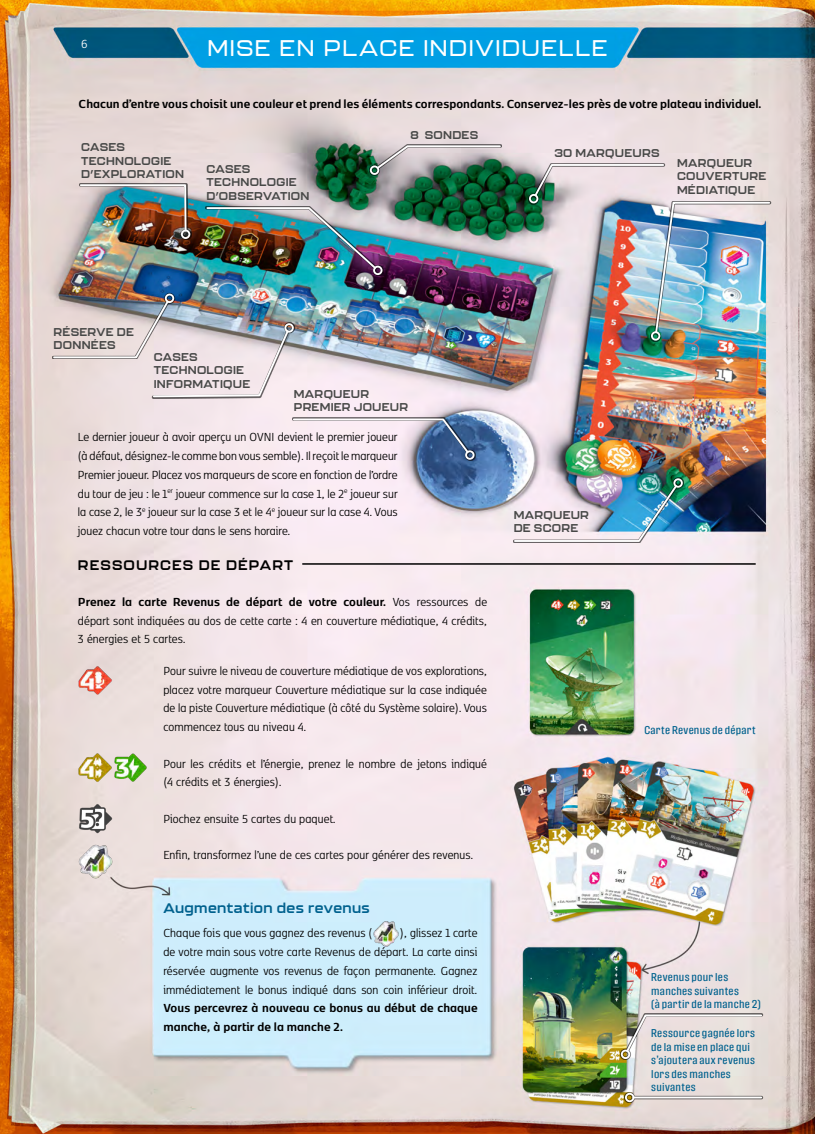
<style>
.page{position:relative;width:815px;height:1134px;background:#fff}
.page>*{position:absolute;margin:0;border:0;box-sizing:border-box;transform-origin:0 0}
.t1{font:500 22.5px "Kallisto";letter-spacing:.07em;color:#fff}
.text_basic_Kobenhavn_12_17{font:13.75px/18.8px "Kobenhavn CS";letter-spacing:.01em;color:#000;text-align:justify}
.text_basic_Kobenhavn_12_17-2{font:700 13.75px "Kobenhavn CS";letter-spacing:.005em;color:#000}
.t2{font:700 13.75px "Kallisto";letter-spacing:.03em;color:#00618e}
.H2_indent_3_mm{font:700 13.75px "Kallisto";letter-spacing:.08em;color:#000}
.t3{font:13.75px "Kobenhavn CS";color:#fff}
.caption_title{font:700 11.25px/13.5px "Kallisto";letter-spacing:.02em;color:#474847}
.caption_text_10_pt{font:11.25px/13.5px "Protipo Compact";letter-spacing:.025em;color:#00618e}
.s1{font-weight:700}
</style>
<div class="page">
<img style="left:0;top:0;width:815px;height:1134px">
<hr style="left:302px;top:563px;width:454px;height:2px;background:#000">
<div style="left:620px;top:1013px;width:143px;height:47px;background:#000;opacity:.6"></div>
<svg style="left:625px;top:1013px;width:138px;height:40px;background:#ddd5d0"></svg>
<div style="left:621px;top:1050px;width:9px;height:9px;border:2px solid #fff;border-radius:50%"></div>
<div style="left:624px;top:1092px;width:139px;height:11px;background:#000;opacity:.6"></div>
<hr style="left:633px;top:1096px;width:128px;height:2px;background:#fff">
<div style="left:625px;top:1093px;width:9px;height:9px;border:2px solid #fff;border-radius:50%"></div>
<div style="left:52px;top:293px;width:123px;height:66px;background:#000;opacity:.6"></div>
<div style="left:165px;top:294px;width:9px;height:9px;border:2px solid #fff;border-radius:50%"></div>
<div style="left:152px;top:322px;width:143px;height:76px;background:#000;opacity:.6"></div>
<img style="left:52px;top:299px;width:238px;height:99px">
<div style="left:284px;top:323px;width:10px;height:10px;border:2px solid #fff;border-radius:50%"></div>
<div style="left:79px;top:183px;width:112px;height:57px;background:#000;opacity:.6"></div>
<img style="left:79px;top:183px;width:108px;height:49px">
<div style="left:181px;top:230px;width:9px;height:9px;border:2px solid #fff;border-radius:50%"></div>
<div style="left:205px;top:206px;width:178px;height:70px;background:#000;opacity:.6"></div>
<img style="left:206px;top:206px;width:172px;height:64px">
<div style="left:373px;top:266px;width:9px;height:9px;border:2px solid #fff;border-radius:50%"></div>
<div style="left:369px;top:144px;width:133px;height:32px;background:#000;opacity:.6"></div>
<svg style="left:375px;top:144px;width:127px;height:27px;background:#adafad"></svg>
<div style="left:370px;top:165px;width:9px;height:10px;border:2px solid #fff;border-radius:50%"></div>
<div style="left:528px;top:163px;width:137px;height:41px;background:#000;opacity:.6"></div>
<div style="left:529px;top:194px;width:9px;height:9px;border:2px solid #fff;border-radius:50%"></div>
<div style="left:292px;top:417px;width:184px;height:44px;background:#000;opacity:.6"></div>
<svg style="left:292px;top:418px;width:178px;height:37px;background:#c4c3d4"></svg>
<div style="left:465px;top:450px;width:10px;height:10px;border:2px solid #fff;border-radius:50%"></div>
<div style="left:650px;top:201px;width:121px;height:141px;background:#000;opacity:.6"></div>
<img style="left:533px;top:163px;width:238px;height:171px">
<div style="left:651px;top:331px;width:9px;height:10px;border:2px solid #fff;border-radius:50%"></div>
<div style="left:513px;top:477px;width:171px;height:66px;background:#000;opacity:.6"></div>
<img style="left:513px;top:483px;width:166px;height:60px">
<div style="left:673px;top:478px;width:10px;height:10px;border:2px solid #fff;border-radius:50%"></div>
<img style="left:78px;top:665px;width:35px;height:31px">
<img style="left:78px;top:752px;width:71px;height:32px">
<img style="left:78px;top:802px;width:35px;height:32px">
<img style="left:78px;top:844px;width:35px;height:35px">
<img style="left:372px;top:921px;width:28px;height:26px">
<p class="t3" style="left:81px;top:35px;width:8px">6</p>
<h1 class="t1" style="left:207px;top:34px;width:402px">MISE EN PLACE INDIVIDUELLE</h1>
<p class="text_basic_Kobenhavn_12_17-2" style="left:79px;top:94px;width:685px">Chacun d’entre vous choisit une couleur et prend les éléments correspondants. Conservez-les près de votre plateau individuel.</p>
<p class="caption_title" style="left:81px;top:140px;width:104px">CASES<br>TECHNOLOGIE<br>D’EXPLORATION</p>
<p class="caption_title" style="left:206px;top:162px;width:105px">CASES<br>TECHNOLOGIE<br>D’OBSERVATION</p>
<p class="caption_title" style="left:410px;top:127px;width:69px">8 SONDES</p>
<p class="caption_title" style="left:554px;top:146px;width:107px">30 MARQUEURS</p>
<p class="caption_title" style="left:677px;top:156px;width:91px">MARQUEUR<br>COUVERTURE<br>MÉDIATIQUE</p>
<p class="caption_title" style="left:54px;top:325px;width:82px">RÉSERVE DE<br>DONNÉES</p>
<p class="caption_title" style="left:154px;top:350px;width:98px">CASES<br>TECHNOLOGIE<br>INFORMATIQUE</p>
<p class="caption_title" style="left:294px;top:387px;width:116px">MARQUEUR<br>PREMIER JOUEUR</p>
<p class="text_basic_Kobenhavn_12_17" style="left:78px;top:427px;width:321px">Le dernier joueur à avoir aperçu un OVNI devient le premier joueur (à défaut, désignez-le comme bon vous semble). Il reçoit le marqueur Premier joueur. Placez vos marqueurs de score en fonction de l’ordre du tour de jeu : le 1<sup>er</sup> joueur commence sur la case 1, le 2<sup>e</sup> joueur sur la case 2, le 3<sup>e</sup> joueur sur la case 3 et le 4<sup>e</sup> joueur sur la case 4. Vous jouez chacun votre tour dans le sens horaire.</p>
<p class="H2_indent_3_mm" style="left:78px;top:556px;width:217px">RESSOURCES DE DÉPART</p>
<p class="text_basic_Kobenhavn_12_17" style="left:78px;top:591px;width:411px"><span class="s1">Prenez la carte Revenus de départ de votre couleur.</span> Vos ressources de départ sont indiquées au dos de cette carte : 4 en couverture médiatique, 4 crédits, 3 énergies et 5 cartes.</p>
<p class="text_basic_Kobenhavn_12_17" style="left:163px;top:660px;width:325px">Pour suivre le niveau de couverture médiatique de vos explorations, placez votre marqueur Couverture médiatique sur la case indiquée de la piste Couverture médiatique (à côté du Système solaire). Vous commencez tous au niveau 4.</p>
<p class="text_basic_Kobenhavn_12_17" style="left:163px;top:753px;width:325px">Pour les crédits et l’énergie, prenez le nombre de jetons indiqué (4 crédits et 3 énergies).</p>
<p class="text_basic_Kobenhavn_12_17" style="left:163px;top:808px;width:174px">Piochez ensuite 5 cartes du paquet.</p>
<p class="text_basic_Kobenhavn_12_17" style="left:163px;top:845px;width:311px">Enfin, transformez l’une de ces cartes pour générer des revenus.</p>
<h3 class="t2" style="left:163px;top:899px;width:208px">Augmentation des revenus</h3>
<p class="text_basic_Kobenhavn_12_17" style="left:163px;top:923px;width:210px">Chaque fois que vous gagnez des revenus (</p>
<p class="text_basic_Kobenhavn_12_17" style="left:163px;top:923px;width:316px;text-indent:237px">), glissez 1 carte de votre main sous votre carte Revenus de départ. La carte ainsi réservée augmente vos revenus de façon permanente. Gagnez immédiatement le bonus indiqué dans son coin inférieur droit.<br><span class="s1">Vous percevrez à nouveau ce bonus au début de chaque manche, à partir de la manche 2.</span></p>
<p class="caption_title" style="left:514px;top:508px;width:77px">MARQUEUR<br>DE SCORE</p>
<p class="caption_text_10_pt" style="left:644px;top:723px;width:113px">Carte Revenus de départ</p>
<p class="caption_text_10_pt" style="left:651px;top:970px;width:111px">Revenus pour les manches suivantes<br>(à partir de la manche 2)</p>
<p class="caption_text_10_pt" style="left:651px;top:1026px;width:105px">Ressource gagnée lors de la mise en place qui s’ajoutera aux revenus lors des manches suivantes</p>
</div>
